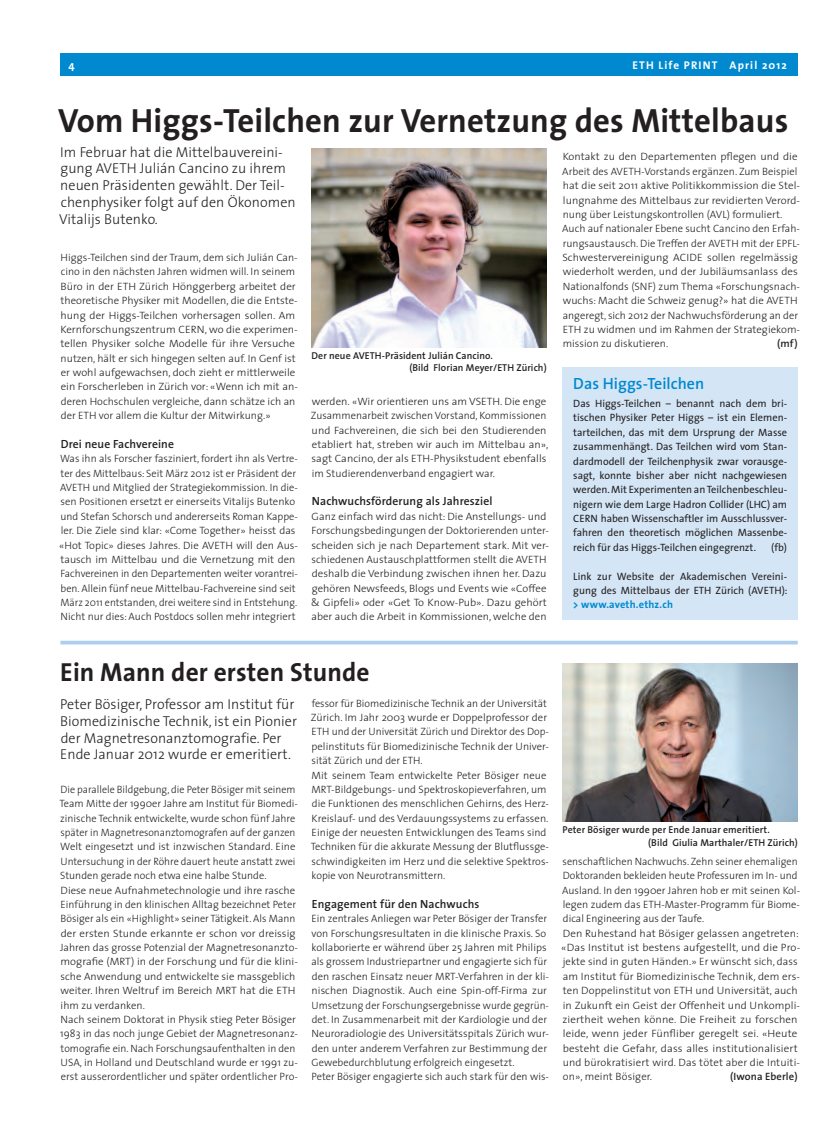
<style>
.page{position:relative;width:833px;height:1134px;background:#fff}
.page>*{position:absolute;margin:0;border:0;box-sizing:border-box;transform-origin:0 0}
.t1{font:700 33.75px "The Sans";letter-spacing:.005em;color:#231f20}
.t2{font:700 26.25px "The Sans";letter-spacing:.005em;color:#231f20}
.t3{font:600 16.25px "The Sans";letter-spacing:.005em;color:#0089cf}
.t4{font:300 14.38px/16.9px "The Sans";letter-spacing:.005em;color:#231f20}
.t5{font:600 11.88px "The Sans";letter-spacing:.01em;color:#231f20}
.t6{font:700 11.25px "The Sans";letter-spacing:.1em;color:#fff}
.t7{font:300 10.62px/14.4px "The Sans";letter-spacing:.005em;color:#231f20}
.t8{font:300 10.62px/14.4px "The Sans";letter-spacing:.005em;color:#231f20;scale:.95 1}
.t9{font:10.62px/14.4px "The Sans";letter-spacing:.005em;color:#231f20;text-align:justify}
.t10{font:700 10.62px "The Sans";letter-spacing:.02em;color:#0089cf}
.t11{font:600 10.62px "The Sans";letter-spacing:.01em;color:#231f20}
.t12{font:600 10px/12.5px "The Sans";letter-spacing:.01em;color:#231f20}
</style>
<div class="page">
<div style="left:83px;top:53px;width:714px;height:23px;background:#0089cf"></div>
<div style="left:60px;top:53px;width:23px;height:23px;background:#0089cf"></div>
<div style="left:562px;top:367px;width:235px;height:253px;background:#d4e6f6"></div>
<hr style="left:60px;top:641px;width:737px;height:3px;background:#accfed">
<img style="left:311px;top:149px;width:235px;height:198px">
<img style="left:562px;top:663px;width:235px;height:159px">
<p class="t6" style="left:69px;top:55px;width:8px">4</p>
<p class="t6" style="left:632px;top:55px;width:156px">ETH Life PRINT April 2012</p>
<h1 class="t1" style="left:58px;top:92px;width:731px">Vom Higgs-Teilchen zur Vernetzung des Mittelbaus</h1>
<h3 class="t4" style="left:59px;top:143px;width:238px">Im Februar hat die Mittelbauvereini&shy;gung AVETH Julián Cancino zu ihrem neuen Präsidenten gewählt. Der Teil&shy;chenphysiker folgt auf den Ökonomen Vitalijs Butenko.</h3>
<p class="t7" style="left:562px;top:149px;width:239px">Kontakt zu den Departementen pflegen und die Arbeit des AVETH-Vorstands ergänzen. Zum Beispiel hat die seit 2011 aktive Politikkommission die Stel&shy;lungnahme des Mittelbaus zur revidierten Verord&shy;nung über Leistungskontrollen (AVL) formuliert.<br>Auch auf nationaler Ebene sucht Cancino den Erfah&shy;rungsaustausch. Die Treffen der AVETH mit der EPFL-Schwestervereinigung ACIDE sollen regelmässig wiederholt werden, und der Jubiläumsanlass des Nationalfonds (SNF) zum Thema «Forschungsnach&shy;wuchs: Macht die Schweiz genug?» hat die AVETH angeregt, sich 2012 der Nachwuchsförderung an der ETH zu widmen und im Rahmen der Strategiekom&shy;mission zu diskutieren.</p>
<p class="t7" style="left:61px;top:250px;width:239px">Higgs-Teilchen sind der Traum, dem sich Julián Can&shy;cino in den nächsten Jahren widmen will. In seinem Büro in der ETH Zürich Hönggerberg arbeitet der theoretische Physiker mit Modellen, die die Entste&shy;hung der Higgs-Teilchen vorhersagen sollen. Am Kernforschungszentrum CERN, wo die experimen&shy;tellen Physiker solche Modelle für ihre Versuche nutzen, hält er sich hingegen selten auf. In Genf ist er wohl aufgewachsen, doch zieht er mittlerweile ein Forscherleben in Zürich vor: «Wenn ich mit an&shy;deren Hochschulen vergleiche, dann schätze ich an der ETH vor allem die Kultur der Mitwirkung.»</p>
<p class="t5" style="left:61px;top:434px;width:115px">Drei neue Fachvereine</p>
<p class="t7" style="left:59px;top:451px;width:240px">Was ihn als Forscher fasziniert, fordert ihn als Vertre&shy;ter des Mittelbaus: Seit März 2012 ist er Präsident der AVETH und Mitglied der Strategiekommission. In die&shy;sen Positionen ersetzt er einerseits Vitalijs Butenko und Stefan Schorsch und andererseits Roman Kappe&shy;ler. Die Ziele sind klar: «Come Together» heisst das «Hot Topic» dieses Jahres. Die AVETH will den Aus&shy;tausch im Mittelbau und die Vernetzung mit den Fachvereinen in den Departementen weiter vorantrei&shy;ben. Allein fünf neue Mittelbau-Fachvereine sind seit März 2011 entstanden, drei weitere sind in Entstehung.<br>Nicht nur dies: Auch Postdocs sollen mehr integriert</p>
<p class="t11" style="left:777px;top:335px;width:22px">(mf)</p>
<p class="t12" style="left:409px;top:349px;width:139px;text-indent:-98px">Der neue AVETH-Präsident Julián Cancino.<br>(Bild Florian Meyer/ETH Zürich)</p>
<h3 class="t3" style="left:573px;top:370px;width:132px">Das Higgs-Teilchen</h3>
<p class="t9" style="left:573px;top:396px;width:215px">Das Higgs-Teilchen – benannt nach dem bri&shy;tischen Physiker Peter Higgs – ist ein Elemen&shy;tarteilchen, das mit dem Ursprung der Masse zusammenhängt. Das Teilchen wird vom Stan&shy;dardmodell der Teilchenphysik zwar vorausge&shy;sagt, konnte bisher aber nicht nachgewiesen werden. Mit Experimenten an Teilchenbeschleu&shy;nigern wie dem Large Hadron Collider (LHC) am CERN haben Wissenschaftler im Ausschlussver&shy;fahren den theoretisch möglichen Massenbe&shy;reich für das Higgs-Teilchen eingegrenzt.</p>
<p class="t7" style="left:311px;top:394px;width:239px">werden. «Wir orientieren uns am VSETH. Die enge Zusammenarbeit zwischen Vorstand, Kommissionen und Fachvereinen, die sich bei den Studierenden etabliert hat, streben wir auch im Mittelbau an», sagt Cancino, der als ETH-Physikstudent ebenfalls im Studierendenverband engagiert war.</p>
<p class="t5" style="left:312px;top:491px;width:182px">Nachwuchsförderung als Jahresziel</p>
<p class="t7" style="left:311px;top:509px;width:239px">Ganz einfach wird das nicht: Die Anstellungs- und Forschungsbedingungen der Doktorierenden unter&shy;scheiden sich je nach Departement stark. Mit ver&shy;schiedenen Austauschplattformen stellt die AVETH deshalb die Verbindung zwischen ihnen her. Dazu gehören Newsfeeds, Blogs und Events wie «Coffee &amp; Gipfeli» oder «Get To Know-Pub». Dazu gehört aber auch die Arbeit in Kommissionen, welche den</p>
<p class="t9" style="left:771px;top:540px;width:17px">(fb)</p>
<p class="t9" style="left:573px;top:568px;width:216px">Link zur Website der Akademischen Vereini&shy;gung des Mittelbaus der ETH Zürich (AVETH):</p>
<p class="t10" style="left:573px;top:596px;width:101px">&gt; www.aveth.ethz.ch</p>
<h2 class="t2" style="left:60px;top:650px;width:311px">Ein Mann der ersten Stunde</h2>
<h3 class="t4" style="left:60px;top:695px;width:238px">Peter Bösiger, Professor am Institut für Biomedizinische Technik, ist ein Pionier der Magnetresonanztomografie. Per Ende Januar 2012 wurde er emeritiert.</h3>
<p class="t8" style="left:60px;top:782px;width:252px">Die parallele Bildgebung, die Peter Bösiger mit seinem Team Mitte der 1990er Jahre am Institut für Biomedi&shy;zinische Technik entwickelte, wurde schon fünf Jahre später in Magnetresonanztomografen auf der ganzen Welt eingesetzt und ist inzwischen Standard. Eine Untersuchung in der Röhre dauert heute anstatt zwei Stunden gerade noch etwa eine halbe Stunde.<br>Diese neue Aufnahmetechnologie und ihre rasche Einführung in den klinischen Alltag bezeichnet Peter Bösiger als ein «Highlight» seiner Tätigkeit. Als Mann der ersten Stunde erkannte er schon vor dreissig Jahren das grosse Potenzial der Magnetresonanzto&shy;mografie (MRT) in der Forschung und für die klini&shy;sche Anwendung und entwickelte sie massgeblich weiter. Ihren Weltruf im Bereich MRT hat die ETH ihm zu verdanken.<br>Nach seinem Doktorat in Physik stieg Peter Bösiger 1983 in das noch junge Gebiet der Magnetresonanz&shy;tomografie ein. Nach Forschungsaufenthalten in den USA, in Holland und Deutschland wurde er 1991 zu&shy;erst ausserordentlicher und später ordentlicher Pro-</p>
<p class="t7" style="left:311px;top:695px;width:240px">fessor für Biomedizinische Technik an der Universität Zürich. Im Jahr 2003 wurde er Doppelprofessor der ETH und der Universität Zürich und Direktor des Dop&shy;pelinstituts für Biomedizinische Technik der Univer&shy;sität Zürich und der ETH.<br>Mit seinem Team entwickelte Peter Bösiger neue MRT-Bildgebungs- und Spektroskopieverfahren, um die Funktionen des menschlichen Gehirns, des Herz-Kreislauf- und des Verdauungssystems zu erfassen.<br>Einige der neuesten Entwicklungen des Teams sind Techniken für die akkurate Messung der Blutflussge&shy;schwindigkeiten im Herz und die selektive Spektros&shy;kopie von Neurotransmittern.</p>
<p class="t5" style="left:312px;top:894px;width:169px">Engagement für den Nachwuchs</p>
<p class="t7" style="left:311px;top:911px;width:239px">Ein zentrales Anliegen war Peter Bösiger der Transfer von Forschungsresultaten in die klinische Praxis. So kollaborierte er während über 25 Jahren mit Philips als grossem Industriepartner und engagierte sich für den raschen Einsatz neuer MRT-Verfahren in der kli&shy;nischen Diagnostik. Auch eine Spin-off-Firma zur Umsetzung der Forschungsergebnisse wurde gegrün&shy;det. In Zusammenarbeit mit der Kardiologie und der Neuroradiologie des Universitätsspitals Zürich wur&shy;den unter anderem Verfahren zur Bestimmung der Gewebedurchblutung erfolgreich eingesetzt.<br>Peter Bösiger engagierte sich auch stark für den wis-</p>
<p class="t12" style="left:648px;top:823px;width:151px;text-indent:-86px">Peter Bösiger wurde per Ende Januar emeritiert.<br>(Bild Giulia Marthaler/ETH Zürich)</p>
<p class="t7" style="left:561px;top:854px;width:240px">senschaftlichen Nachwuchs. Zehn seiner ehemaligen Doktoranden bekleiden heute Professuren im In- und Ausland. In den 1990er Jahren hob er mit seinen Kol&shy;legen zudem das ETH-Master-Programm für Biome&shy;dical Engineering aus der Taufe.<br>Den Ruhestand hat Bösiger gelassen angetreten: «Das Institut ist bestens aufgestellt, und die Pro&shy;jekte sind in guten Händen.» Er wünscht sich, dass am Institut für Biomedizinische Technik, dem ers&shy;ten Doppelinstitut von ETH und Universität, auch in Zukunft ein Geist der Offenheit und Unkompli&shy;ziertheit wehen könne. Die Freiheit zu forschen leide, wenn jeder Fünfliber geregelt sei. «Heute besteht die Gefahr, dass alles institutionalisiert und bürokratisiert wird. Das tötet aber die Intuiti&shy;on», meint Bösiger.</p>
<p class="t11" style="left:730px;top:1068px;width:69px">(Iwona Eberle)</p>
</div>
